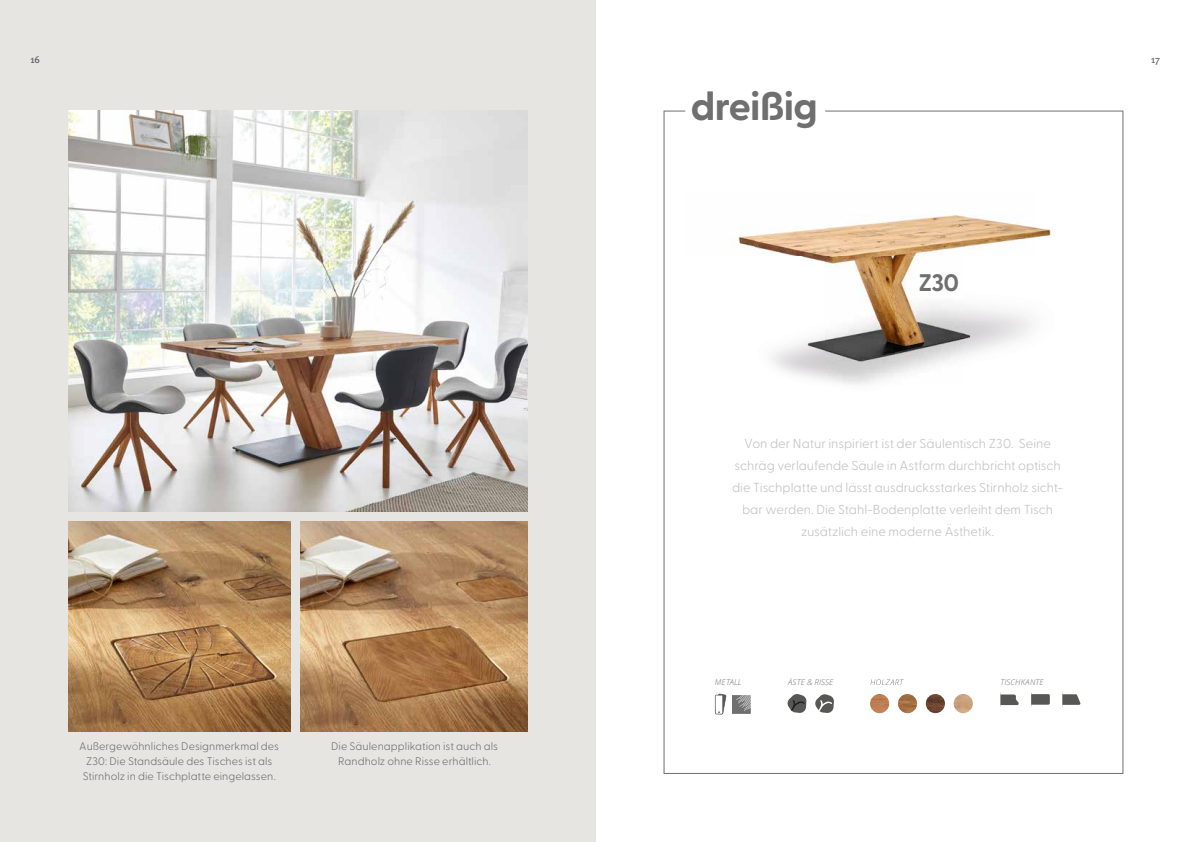
<style>
.page{position:relative;width:1191px;height:842px;background:#fff}
.page>*{position:absolute;margin:0;border:0;box-sizing:border-box;transform-origin:0 0}
.t1{font:700 40px "Greycliff CF";letter-spacing:-.02em;color:#706f6f}
.t2{font:700 24px "Greycliff CF";color:#706f6f}
.t3{font:300 13px/22px "Greycliff CF";letter-spacing:-.005em;color:#c2c2c2;text-align:center}
.t4{font:300 11px/15px "Greycliff CF";letter-spacing:.005em;color:#706f6f;text-align:center}
.t5{font:500 10px "Meta Plus";color:#70706f}
.t6{font:500 10px "Meta Plus";color:#666664}
.t7{font:italic 300 8px "Open Sans";letter-spacing:.025em;color:#70706f}
</style>
<div class="page">
<div style="left:0;top:0;width:595px;height:842px;background:#e7e5e2"></div>
<img style="left:68px;top:522px;width:223px;height:210px">
<img style="left:300px;top:522px;width:227px;height:210px">
<img style="left:68px;top:111px;width:459px;height:401px">
<svg style="left:663px;top:111px;width:460px;height:663px"></svg>
<img style="left:686px;top:193px;width:419px;height:224px">
<svg style="left:732px;top:695px;width:18px;height:19px"></svg>
<svg style="left:715px;top:694px;width:11px;height:20px"></svg>
<svg style="left:1062px;top:692px;width:18px;height:15px"></svg>
<svg style="left:1000px;top:692px;width:18px;height:15px"></svg>
<svg style="left:1031px;top:692px;width:18px;height:14px"></svg>
<img style="left:870px;top:694px;width:19px;height:19px;border-radius:10px">
<img style="left:898px;top:694px;width:19px;height:19px;border-radius:10px">
<img style="left:925px;top:694px;width:20px;height:19px;border-radius:10px">
<img style="left:953px;top:694px;width:19px;height:19px;border-radius:10px">
<svg style="left:870px;top:679px;width:34px;height:6px"></svg>
<svg style="left:787px;top:694px;width:19px;height:19px"></svg>
<svg style="left:814px;top:694px;width:20px;height:19px"></svg>
<p class="t6" style="left:30px;top:54px;width:11px">16</p>
<p class="t4" style="left:79px;top:739px;width:201px">Außergewöhnliches Designmerkmal des<br>Z30: Die Standsäule des Tisches ist als<br>Stirnholz in die Tischplatte eingelassen.</p>
<p class="t4" style="left:331px;top:739px;width:168px">Die Säulenapplikation ist auch als<br>Randholz ohne Risse erhältlich.</p>
<h1 class="t1" style="left:691px;top:82px;width:128px">dreißig</h1>
<h2 class="t2" style="left:918px;top:269px;width:42px">Z30</h2>
<p class="t3" style="left:732px;top:432px;width:333px">Von der Natur inspiriert ist der Säulentisch Z30. Seine schräg verlaufende Säule in Astform durchbricht optisch die Tischplatte und lässt ausdrucksstarkes Stirnholz sicht&shy;bar werden. Die Stahl-Bodenplatte verleiht dem Tisch zusätzlich eine moderne Ästhetik.</p>
<p class="t7" style="left:715px;top:677px;width:28px">METALL</p>
<p class="t7" style="left:788px;top:677px;width:47px">ÄSTE &amp; RISSE</p>
<p class="t7" style="left:1000px;top:677px;width:45px">TISCHKANTE</p>
<p class="t5" style="left:1151px;top:54px;width:10px">17</p>
</div>
